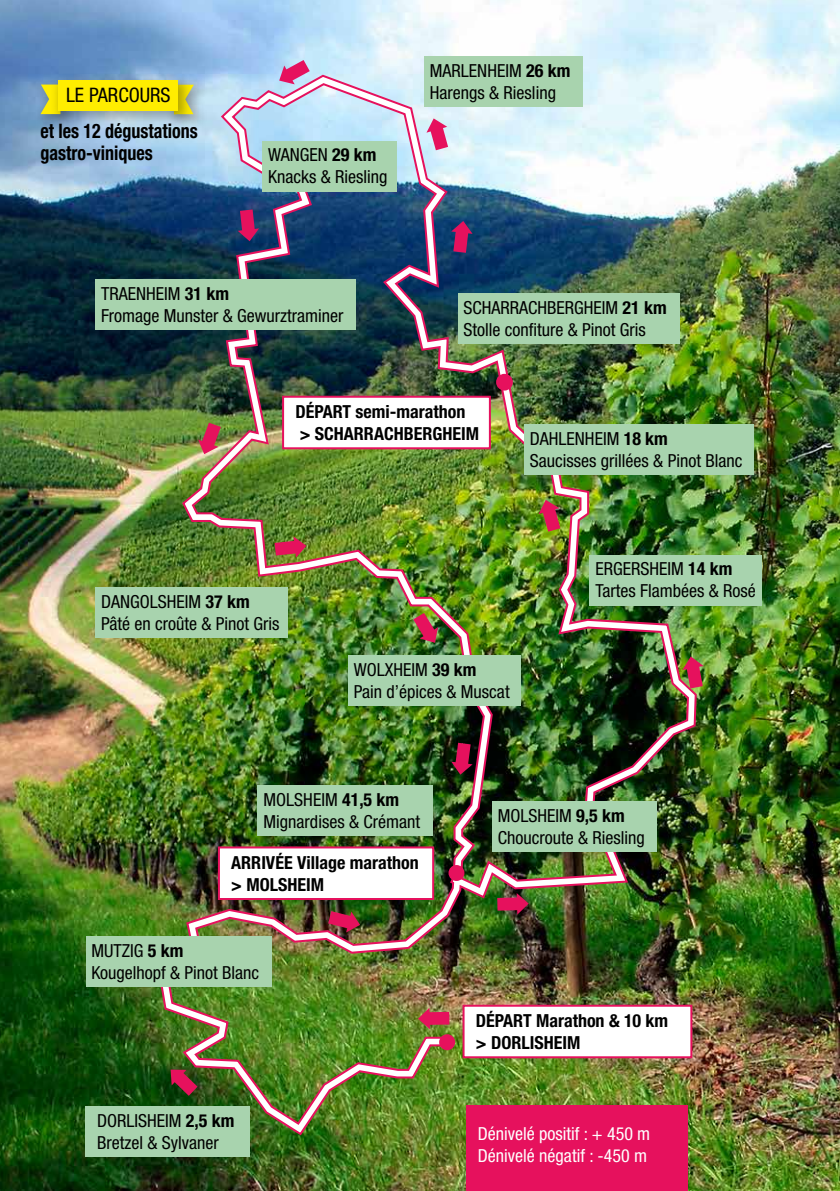
<style>
.page{position:relative;width:840px;height:1191px;background:#fff}
.page>*{position:absolute;margin:0;border:0;box-sizing:border-box;transform-origin:0 0}
.t1{font:700 condensed 20px/22px "Helvetica Neue LT Std";color:#000;scale:.9 1}
.t2{font:condensed 20px "Helvetica Neue LT Std";color:#000}
.t3{font:condensed 18px/22px "Helvetica Neue LT Std";color:#000}
.t4{font:700 condensed 18px/22px "Helvetica Neue LT Std";color:#000}
.t5{font:condensed 18px/22px "Helvetica Neue LT Std";color:#fff}
.s1{font-weight:700}
</style>
<div class="page">
<img style="left:0;top:0;width:839px;height:1191px">
<img style="left:155px;top:74px;width:542px;height:1062px">
<svg style="left:497px;top:893px;width:31px;height:21px"></svg>
<svg style="left:682px;top:656px;width:21px;height:32px"></svg>
<svg style="left:538px;top:500px;width:22px;height:32px"></svg>
<svg style="left:451px;top:221px;width:21px;height:32px"></svg>
<svg style="left:426px;top:118px;width:22px;height:32px"></svg>
<svg style="left:279px;top:60px;width:30px;height:24px"></svg>
<svg style="left:198px;top:423px;width:23px;height:31px"></svg>
<svg style="left:413px;top:613px;width:25px;height:30px"></svg>
<svg style="left:451px;top:743px;width:21px;height:31px"></svg>
<svg style="left:417px;top:1007px;width:32px;height:22px"></svg>
<svg style="left:170px;top:1069px;width:27px;height:26px"></svg>
<svg style="left:328px;top:911px;width:32px;height:21px"></svg>
<div style="left:439px;top:1034px;width:16px;height:16px;background:#e6115d;border:2px solid #e6115d;border-radius:50%"></div>
<div style="left:448px;top:865px;width:16px;height:16px;background:#e6115d;border:2px solid #e6115d;border-radius:50%"></div>
<div style="left:496px;top:374px;width:16px;height:16px;background:#e6115d;border:2px solid #e6115d;border-radius:50%"></div>
<svg style="left:237px;top:209px;width:22px;height:32px"></svg>
<svg style="left:274px;top:536px;width:32px;height:22px"></svg>
<div style="left:463px;top:1005px;width:228px;height:52px;background:#fff"></div>
<div style="left:462px;top:1004px;width:230px;height:54px;border:2px solid #e6115d"></div>
<div style="left:86px;top:1106px;width:164px;height:51px;background:#a8d3ae"></div>
<div style="left:86px;top:936px;width:185px;height:50px;background:#a8d3ae"></div>
<div style="left:492px;top:801px;width:164px;height:51px;background:#a8d3ae"></div>
<div style="left:589px;top:554px;width:172px;height:51px;background:#a8d3ae"></div>
<div style="left:524px;top:424px;width:229px;height:50px;background:#a8d3ae"></div>
<div style="left:457px;top:293px;width:222px;height:51px;background:#a8d3ae"></div>
<div style="left:424px;top:56px;width:158px;height:50px;background:#a8d3ae"></div>
<div style="left:262px;top:141px;width:135px;height:50px;background:#a8d3ae"></div>
<div style="left:95px;top:279px;width:260px;height:51px;background:#a8d3ae"></div>
<div style="left:95px;top:587px;width:192px;height:51px;background:#a8d3ae"></div>
<div style="left:348px;top:655px;width:172px;height:51px;background:#a8d3ae"></div>
<div style="left:258px;top:785px;width:175px;height:51px;background:#a8d3ae"></div>
<div style="left:466px;top:1105px;width:221px;height:86px;background:#e6115d"></div>
<div style="left:33px;top:76px;width:44px;height:55px;background:#000;opacity:.3"></div>
<svg style="left:40px;top:84px;width:10px;height:30px"></svg>
<div style="left:165px;top:77px;width:44px;height:54px;background:#000;opacity:.3"></div>
<div style="left:50px;top:72px;width:144px;height:55px;background:#000;opacity:.3"></div>
<div style="left:58px;top:80px;width:120px;height:31px;background:#ffed00"></div>
<div style="left:219px;top:847px;width:214px;height:52px;background:#fff"></div>
<div style="left:218px;top:846px;width:216px;height:54px;border:2px solid #e6115d"></div>
<div style="left:283px;top:397px;width:206px;height:51px;background:#fff"></div>
<div style="left:282px;top:396px;width:208px;height:53px;border:2px solid #e6115d"></div>
<p class="t2" style="left:66px;top:83px;width:106px">LE PARCOURS</p>
<p class="t1" style="left:40px;top:119px;width:176px">et les 12 dégustations gastro-viniques</p>
<p class="t3" style="left:268px;top:144px;width:121px">WANGEN <span class="s1">29 km<br></span>Knacks &amp; Riesling</p>
<p class="t3" style="left:101px;top:283px;width:244px">TRAENHEIM <span class="s1">31 km<br></span>Fromage Munster &amp; Gewurztraminer</p>
<p class="t3" style="left:429px;top:59px;width:142px">MARLENHEIM <span class="s1">26 km<br></span>Harengs &amp; Riesling</p>
<p class="t3" style="left:463px;top:296px;width:205px">SCHARRACHBERGHEIM <span class="s1">21 km<br></span>Stolle confiture &amp; Pinot Gris</p>
<p class="t4" style="left:295px;top:400px;width:185px">DÉPART semi-marathon &gt; SCHARRACHBERGHEIM</p>
<p class="t3" style="left:529px;top:427px;width:214px">DAHLENHEIM <span class="s1">18 km<br></span>Saucisses grillées &amp; Pinot Blanc</p>
<p class="t3" style="left:101px;top:590px;width:180px">DANGOLSHEIM <span class="s1">37 km<br></span>Pâté en croûte &amp; Pinot Gris</p>
<p class="t3" style="left:353px;top:658px;width:157px">WOLXHEIM <span class="s1">39 km<br></span>Pain d’épices &amp; Muscat</p>
<p class="t3" style="left:595px;top:558px;width:162px">ERGERSHEIM <span class="s1">14 km<br></span>Tartes Flambées &amp; Rosé</p>
<p class="t3" style="left:263px;top:788px;width:158px">MOLSHEIM <span class="s1">41,5 km<br></span>Mignardises &amp; Crémant</p>
<p class="t4" style="left:231px;top:851px;width:189px">ARRIVÉE Village marathon &gt; MOLSHEIM</p>
<p class="t3" style="left:91px;top:939px;width:169px">MUTZIG <span class="s1">5 km<br></span>Kougelhopf &amp; Pinot Blanc</p>
<p class="t3" style="left:97px;top:1109px;width:139px">DORLISHEIM <span class="s1">2,5 km<br></span>Bretzel &amp; Sylvaner</p>
<p class="t3" style="left:497px;top:804px;width:148px">MOLSHEIM <span class="s1">9,5 km<br></span>Choucroute &amp; Riesling</p>
<p class="t4" style="left:475px;top:1009px;width:194px">DÉPART Marathon &amp; 10 km &gt; DORLISHEIM</p>
<p class="t5" style="left:477px;top:1123px;width:174px">Dénivelé positif : + 450 m<br>Dénivelé négatif : -450 m</p>
</div>
